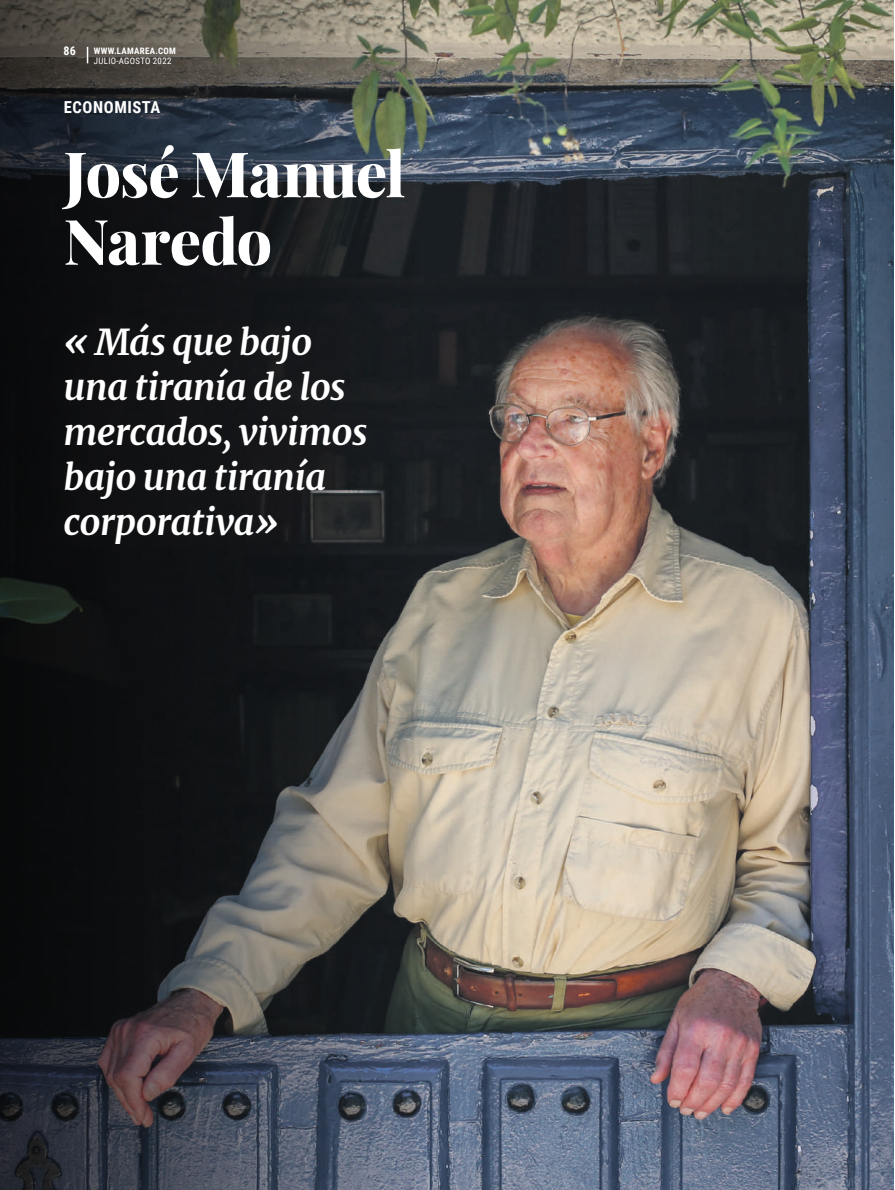
<style>
.page{position:relative;width:895px;height:1190px;background:#fff}
.page>*{position:absolute;margin:0;border:0;box-sizing:border-box;transform-origin:0 0}
.t1{font:800 62.85px/67.5px "Playfair Display";letter-spacing:-.02em;color:#fff}
.t2{font:italic 700 36px/45px "Merriweather";letter-spacing:-.015em;color:#fff}
.t3{font:700 16.5px "Roboto Condensed";letter-spacing:.035em;color:#fff}
.t4{font:700 12px "Roboto Condensed";color:#fff}
.t5{font:8.85px "Roboto Condensed";letter-spacing:.035em;color:#fff}
.t6{font:700 8.85px "Roboto Condensed";letter-spacing:.035em;color:#fff}
</style>
<div class="page">
<img style="left:414px;top:0;width:479px;height:1190px">
<svg style="left:0;top:0;width:414px;height:1190px;background:#313234"></svg>
<svg style="left:87px;top:47px;width:1px;height:16px"></svg>
<div style="left:35px;top:296px;width:360px;height:276px;background:#131416"></div>
<p class="t4" style="left:64px;top:42px;width:14px">86</p>
<p class="t6" style="left:94px;top:44px;width:83px">WWW.LAMAREA.COM</p>
<p class="t5" style="left:94px;top:54px;width:79px">JULIO-AGOSTO 2022</p>
<p class="t3" style="left:64px;top:95px;width:98px">ECONOMISTA</p>
<h1 class="t1" style="left:64px;top:135px;width:343px">José Manuel<br>Naredo</h1>
<p class="t2" style="left:64px;top:318px;width:305px">« Más que bajo una tiranía de los mercados, vivimos bajo una tiranía corporativa»</p>
</div>
